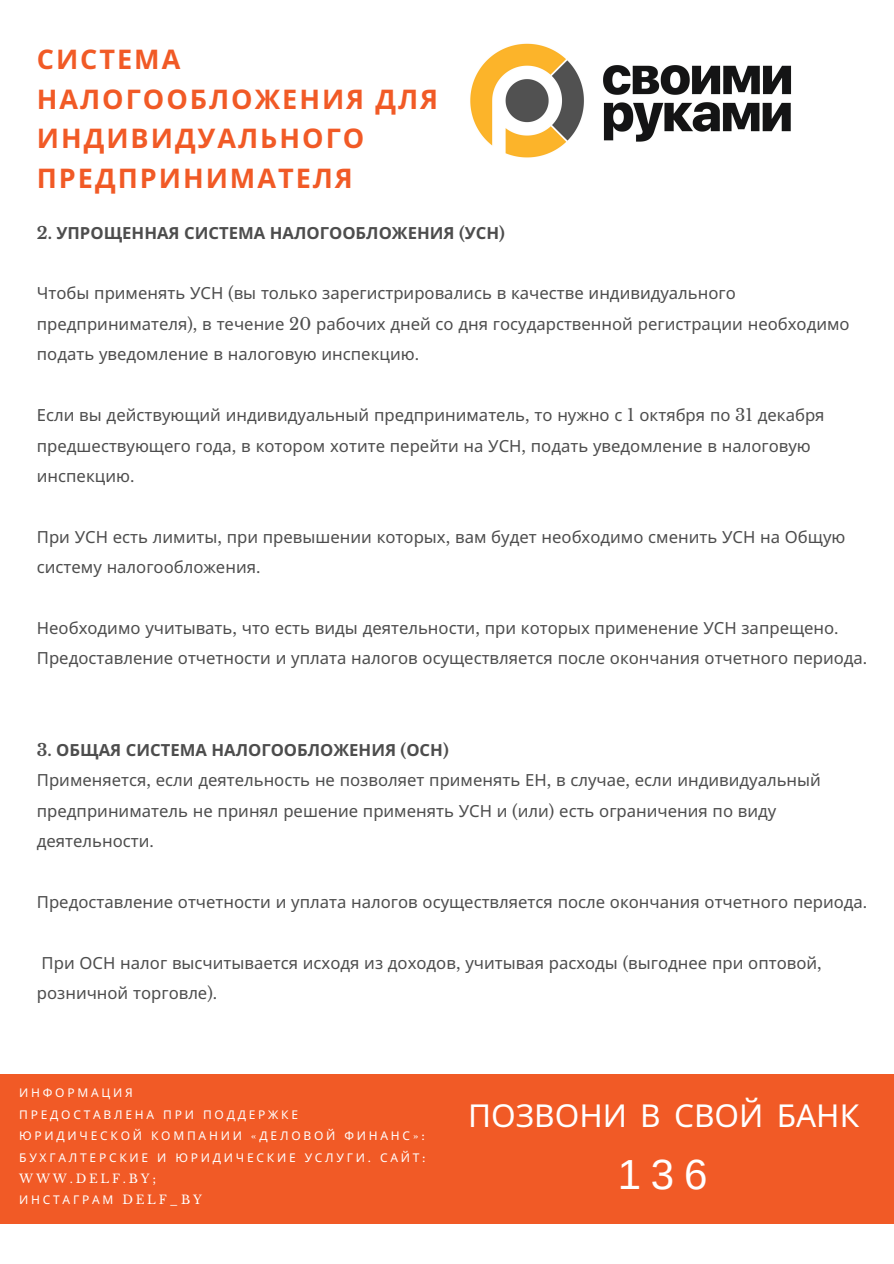
<style>
.page{position:relative;width:894px;height:1264px;background:#fff}
.page>*{position:absolute;margin:0;border:0;box-sizing:border-box;transform-origin:0 0}
.t1{font:42px "Arimo";color:#fff}
.t2{font:31.5px "Noto Sans";color:#fff}
.t3{font:700 27px/39.5px "Noto Sans";letter-spacing:.075em;color:#f15a26}
.t4{font:16.65px/30.5px "Noto Sans";color:#4d4d4d}
.t5{font:700 16.65px "Noto Sans";color:#4d4d4d}
.t6{font:12px/21.5px "Noto Sans";letter-spacing:.23em;color:#fff}
.t7{font:12px "Libre Baskerville";letter-spacing:.23em;color:#fff}
.s1{font-family:"Libre Baskerville"}
.s2{font-family:"Libre Baskerville";font-weight:700}
.s3{font-weight:700}
</style>
<div class="page">
<div style="left:0;top:1074px;width:893px;height:149px;background:#f15a26"></div>
<img style="left:470px;top:43px;width:322px;height:115px">
<h3 class="t3" style="left:37px;top:39px;width:402px">СИСТЕМА<br>НАЛОГООБЛОЖЕНИЯ ДЛЯ<br>ИНДИВИДУАЛЬНОГО<br>ПРЕДПРИНИМАТЕЛЯ</h3>
<p class="t5" style="left:37px;top:221px;width:469px"><span class="s1">2.</span> УПРОЩЕННАЯ СИСТЕМА НАЛОГООБЛОЖЕНИЯ <span class="s1">(</span>УСН<span class="s1">)</span></p>
<p class="t4" style="left:37px;top:278px;width:814px">Чтобы применять УСН <span class="s1">(</span>вы только зарегистрировались в качестве индивидуального предпринимателя<span class="s1">),</span> в течение <span class="s1">20</span> рабочих дней со дня государственной регистрации необходимо подать уведомление в налоговую инспекцию<span class="s1">.</span></p>
<p class="t4" style="left:37px;top:399px;width:789px">Если вы действующий индивидуальный предприниматель<span class="s1">,</span> то нужно с <span class="s1">1</span> октября по <span class="s1">31</span> декабря предшествующего года<span class="s1">,</span> в котором хотите перейти на УСН<span class="s1">,</span> подать уведомление в налоговую инспекцию<span class="s1">.</span></p>
<p class="t4" style="left:37px;top:521px;width:809px">При УСН есть лимиты<span class="s1">,</span> при превышении которых<span class="s1">,</span> вам будет необходимо сменить УСН на Общую систему налогообложения<span class="s1">.</span></p>
<p class="t4" style="left:37px;top:612px;width:831px">Необходимо учитывать<span class="s1">,</span> что есть виды деятельности<span class="s1">,</span> при которых применение УСН запрещено<span class="s1">.<br></span>Предоставление отчетности и уплата налогов осуществляется после окончания отчетного периода<span class="s1">.</span></p>
<p class="t4" style="left:37px;top:734px;width:785px"><span class="s2">3.</span> <span class="s3">ОБЩАЯ СИСТЕМА НАЛОГООБЛОЖЕНИЯ</span> <span class="s2">(</span><span class="s3">ОСН</span><span class="s2">)<br></span>Применяется<span class="s1">,</span> если деятельность не позволяет применять ЕН<span class="s1">,</span> в случае<span class="s1">,</span> если индивидуальный предприниматель не принял решение применять УСН и <span class="s1">(</span>или<span class="s1">)</span> есть ограничения по виду деятельности<span class="s1">.</span></p>
<p class="t4" style="left:37px;top:886px;width:831px">Предоставление отчетности и уплата налогов осуществляется после окончания отчетного периода<span class="s1">.</span></p>
<p class="t4" style="left:37px;top:946px;width:786px">При ОСН налог высчитывается исходя из доходов<span class="s1">,</span> учитывая расходы <span class="s1">(</span>выгоднее при оптовой<span class="s1">, </span>розничной торговле<span class="s1">).</span></p>
<p class="t6" style="left:19px;top:1081px;width:408px">ИНФОРМАЦИЯ<br>ПРЕДОСТАВЛЕНА ПРИ ПОДДЕРЖКЕ<br>ЮРИДИЧЕСКОЙ КОМПАНИИ <span class="s1">«</span>ДЕЛОВОЙ ФИНАНС<span class="s1">»:<br></span>БУХГАЛТЕРСКИЕ И ЮРИДИЧЕСКИЕ УСЛУГИ<span class="s1">.</span> САЙТ<span class="s1">:</span></p>
<p class="t7" style="left:19px;top:1171px;width:138px">WWW.DELF.BY;</p>
<p class="t6" style="left:19px;top:1188px;width:184px">ИНСТАГРАМ <span class="s1">DELF_BY</span></p>
<h2 class="t2" style="left:468px;top:1093px;width:392px">ПОЗВОНИ В СВОЙ БАНК</h2>
<h1 class="t1" style="left:617px;top:1150px;width:91px">136</h1>
</div>
